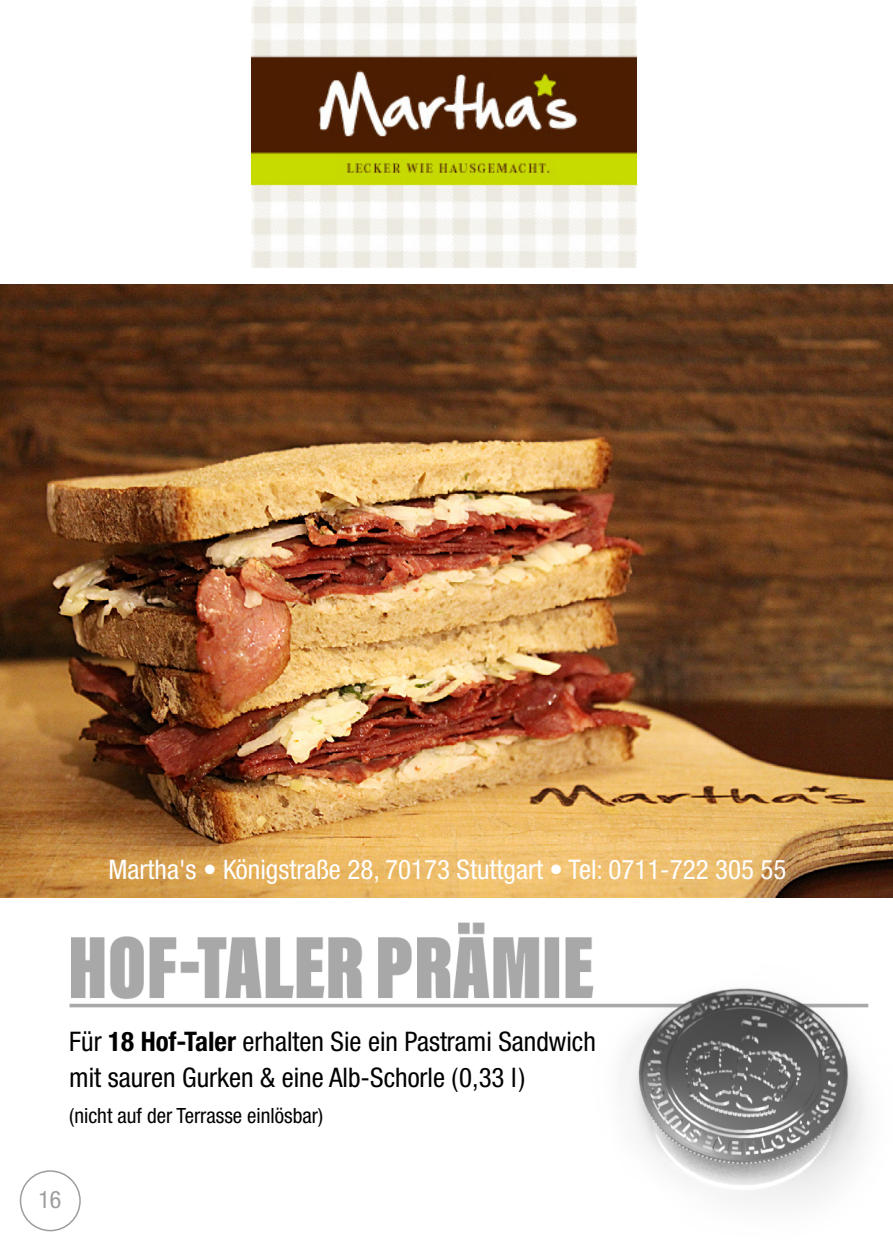
<style>
.page{position:relative;width:893px;height:1259px;background:#fff}
.page>*{position:absolute;margin:0;border:0;box-sizing:border-box;transform-origin:0 0}
.t1{font:condensed 27px/36px "Helvetica Neue LT Pro";color:#000}
.t2{font:condensed 27px "Helvetica Neue LT Pro";color:#fff}
.t3{font:condensed 24px "Helvetica Neue LT Pro";color:#9c9d9d}
.t4{font:condensed 21px "Helvetica Neue LT Pro";color:#000}
.s1{font-weight:700}
</style>
<div class="page">
<img style="left:251px;top:0;width:385px;height:268px">
<img style="left:0;top:285px;width:893px;height:612px">
<img style="left:19px;top:922px;width:850px;height:310px">
<div style="left:21px;top:1171px;width:59px;height:59px;background:#fff;border-radius:50%"></div>
<div style="left:20px;top:1170px;width:61px;height:61px;border:2px solid #9c9d9d;border-radius:50%"></div>
<p class="t2" style="left:109px;top:854px;width:679px">Martha's • Königstraße 28, 70173 Stuttgart • Tel: 0711-722 305 55</p>
<p class="t1" style="left:69px;top:1023px;width:528px">Für <span class="s1">18 Hof-Taler</span> erhalten Sie ein Pastrami Sandwich mit sauren Gurken &amp; eine Alb-Schorle (0,33 l )</p>
<p class="t4" style="left:69px;top:1103px;width:255px">(nicht auf der Terrasse einlösbar)</p>
<p class="t3" style="left:38px;top:1185px;width:25px">16</p>
</div>
